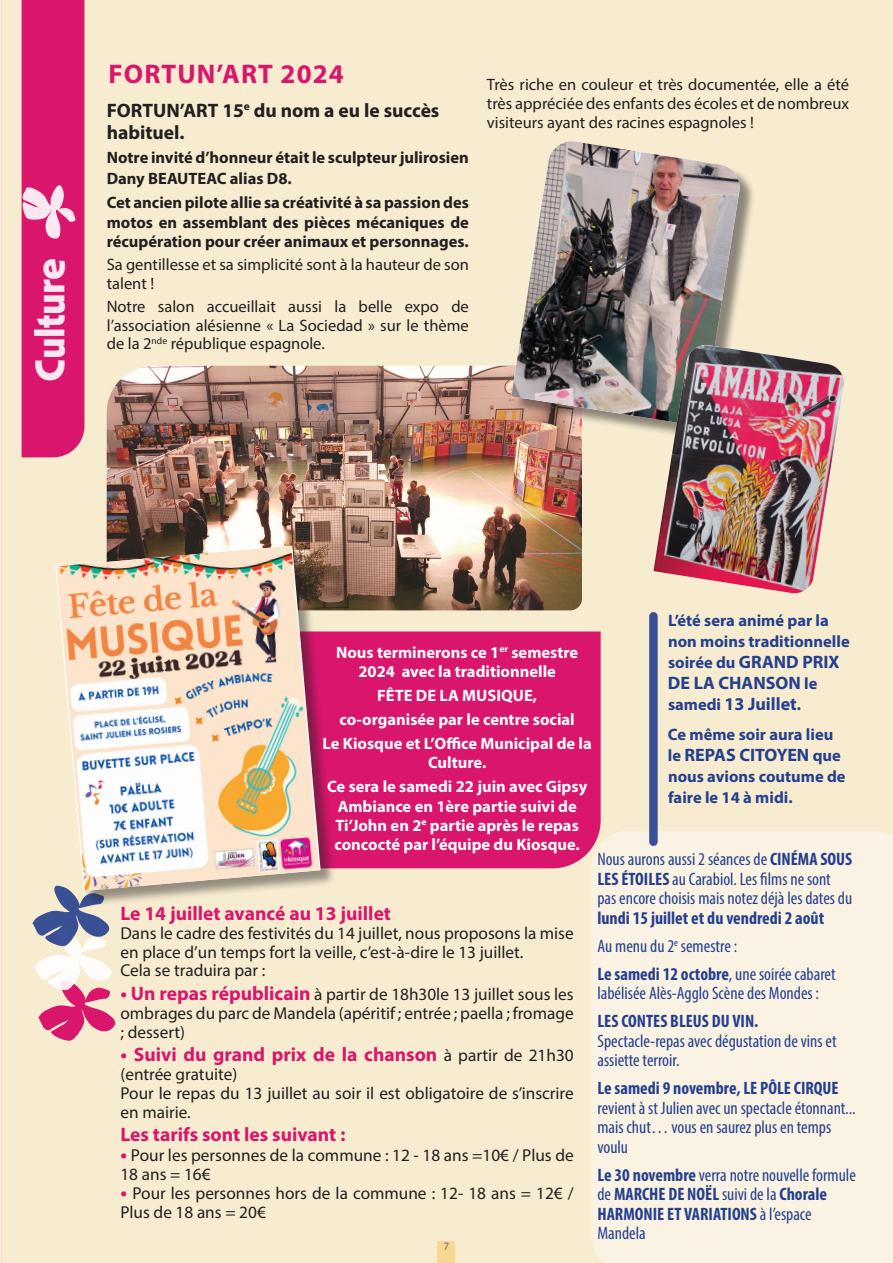
<style>
.page{position:relative;width:893px;height:1263px;background:#fff}
.page>*{position:absolute;margin:0;border:0;box-sizing:border-box;transform-origin:0 0}
.t1{font:700 42px "Mendl Sans Dusk";letter-spacing:-.01em;color:#fff}
.t2{font:700 27px "Myriad Pro";letter-spacing:.04em;color:#d9156c}
.t3{font:700 19.5px "Myriad Pro";color:#d9156c}
.t4{font:700 19.5px/22.5px "Myriad Pro";color:#231f20}
.t5{font:condensed 18px/19.5px "Myriad Pro";color:#253f8e}
.t6{font:700 condensed 18px/28px "Myriad Pro";color:#253f8e}
.t7{font:700 18px/21px "Myriad Pro";color:#253f8e}
.t8{font:17.25px/18.8px "Myriad Pro";color:#231f20}
.t9{font:16.5px/18.8px "Myriad Pro";color:#231f20;text-align:justify}
.t10{font:700 16.5px/19.5px "Myriad Pro";color:#fff;text-align:center}
.t11{font:700 16.5px/19.5px "Myriad Pro";color:#231f20}
.t12{font:700 16.5px/21px "Myriad Pro";color:#253f8e}
.t13{font:11.25px "Myriad Pro";color:#724a6e}
.s1{font-size:16.5px}
.s2{font-weight:700}
.s3{font-weight:400}
.s4{font-weight:700;font-size:19.5px;color:#d9156c}
.s5{font-weight:400;font-size:17.25px;color:#231f20}
</style>
<div class="page">
<div style="left:1px;top:0;width:892px;height:1263px;background:#f7ecd0"></div>
<div style="left:591px;top:831px;width:302px;height:432px;background:#faf3e3"></div>
<svg style="left:0;top:0;width:1px;height:1263px"></svg>
<div style="left:336px;top:631px;width:265px;height:237px;background:#d9156c"></div>
<img style="left:107px;top:366px;width:475px;height:244px">
<svg style="left:21px;top:0;width:63px;height:457px;background:#dc2d78"></svg>
<svg style="left:32px;top:887px;width:84px;height:154px"></svg>
<div style="left:513px;top:143px;width:242px;height:296px;background:#231f20;opacity:.5"></div>
<img style="left:511px;top:141px;width:230px;height:284px">
<div style="left:56px;top:546px;width:280px;height:361px;background:#231f20;opacity:.46"></div>
<img style="left:57px;top:546px;width:263px;height:345px">
<div style="left:649px;top:612px;width:9px;height:234px;background:#3a5094;border-radius:4px"></div>
<img style="left:653px;top:345px;width:191px;height:249px">
<h1 class="t1" style="left:23px;top:382px;width:125px;rotate:-90deg">Culture</h1>
<h2 class="t2" style="left:109px;top:56px;width:237px">FORTUN’ART 2024</h2>
<p class="t4" style="left:107px;top:99px;width:334px">FORTUN’ART 15<sup>e</sup> du nom a eu le succès habituel.</p>
<p class="t11" style="left:107px;top:147px;width:364px;line-height:21px">Notre invité d’honneur était le sculpteur julirosien<br>Dany BEAUTEAC alias D8.</p>
<p class="t11" style="left:107px;top:192px;width:364px;text-align:justify">Cet ancien pilote allie sa créativité à sa passion des motos en assemblant des pièces mécaniques de récupération pour créer animaux et personnages.</p>
<p class="t9" style="left:107px;top:255px;width:364px">Sa gentillesse et sa simplicité sont à la hauteur de son talent !</p>
<p class="t9" style="left:107px;top:297px;width:364px">Notre salon accueillait aussi la belle expo de l’association alésienne « La Sociedad » sur le thème de la 2<sup>nde</sup> république espagnole.</p>
<p class="t9" style="left:487px;top:75px;width:364px">Très riche en couleur et très documentée, elle a été très appréciée des enfants des écoles et de nombreux visiteurs ayant des racines espagnoles !</p>
<p class="t12" style="left:668px;top:610px;width:183px">L’été sera animé par la non moins traditionnelle</p>
<p class="t7" style="left:668px;top:651px;width:173px"><span class="s1">soirée du</span> GRAND PRIX<br>DE LA CHANSON <span class="s1">le samedi</span> 13 Juillet<span class="s1">.</span></p>
<p class="t12" style="left:668px;top:723px;width:167px">Ce même soir aura lieu</p>
<p class="t7" style="left:668px;top:744px;width:174px"><span class="s1">le</span> REPAS CITOYEN <span class="s1">que</span></p>
<p class="t12" style="left:668px;top:765px;width:179px">nous avions coutume de faire le 14 à midi.</p>
<p class="t10" style="left:336px;top:642px;width:244px">Nous terminerons ce 1<sup>er</sup> semestre<br>2024 avec la traditionnelle</p>
<p class="t10" style="left:323px;top:683px;width:271px;line-height:23.7px">FÊTE DE LA MUSIQUE,<br>co-organisée par le centre social<br>Le Kiosque et L’Office Municipal de la</p>
<p class="t10" style="left:327px;top:750px;width:262px;line-height:23.7px">Culture.<br>Ce sera le samedi 22 juin avec Gipsy</p>
<p class="t10" style="left:334px;top:796px;width:247px;text-align:left">Ambiance en 1ère partie suivi de<br>Ti’John en 2<sup>e</sup> partie après le repas concocté par l’équipe du Kiosque.</p>
<p class="t5" style="left:597px;top:849px;width:256px">Nous aurons aussi 2 séances de <span class="s2">CINÉMA SOUS<br>LES ÉTOILES</span> au Carabiol. Les films ne sont pas encore choisis mais notez déjà les dates du</p>
<p class="t6" style="left:597px;top:903px;width:240px">lundi 15 juillet et du vendredi 2 août<br><span class="s3">Au menu du 2</span><sup>e</sup> <span class="s3">semestre :<br></span>Le samedi 12 octobre<span class="s3">, une soirée cabaret</span></p>
<p class="t5" style="left:597px;top:983px;width:223px">labélisée Alès-Agglo Scène des Mondes :</p>
<p class="t6" style="left:597px;top:1007px;width:163px">LES CONTES BLEUS DU VIN.</p>
<p class="t5" style="left:597px;top:1031px;width:241px">Spectacle-repas avec dégustation de vins et assiette terroir.</p>
<p class="t6" style="left:597px;top:1074px;width:243px">Le samedi 9 novembre, LE PÔLE CIRQUE</p>
<p class="t5" style="left:597px;top:1098px;width:260px">revient à st Julien avec un spectacle étonnant... mais chut… vous en saurez plus en temps voulu</p>
<p class="t5" style="left:597px;top:1165px;width:260px"><span class="s2">Le 30 novembre</span> verra notre nouvelle formule de <span class="s2">MARCHE DE NOËL</span> suivi de la <span class="s2">Chorale<br>HARMONIE ET VARIATIONS</span> à l’espace<br>Mandela</p>
<p class="t3" style="left:120px;top:901px;width:272px">Le 14 juillet avancé au 13 juillet</p>
<p class="t8" style="left:120px;top:923px;width:455px">Dans le cadre des festivités du 14 juillet, nous proposons la mise en place d’un temps fort la veille, c’est-à-dire le 13 juillet.<br>Cela se traduira par :</p>
<p class="t8" style="left:120px;top:984px;width:455px;text-align:justify"><span class="s4">• Un repas républicain</span> à partir de 18h30le 13 juillet sous les ombrages du parc de Mandela (apéritif ; entrée ; paella ; fromage ; dessert)</p>
<p class="t3" style="left:120px;top:1042px;width:455px">• Suivi du grand prix de la chanson <span class="s5">à partir de 21h30</span></p>
<p class="t8" style="left:120px;top:1064px;width:455px">(entrée gratuite)<br>Pour le repas du 13 juillet au soir il est obligatoire de s’inscrire en mairie.</p>
<p class="t3" style="left:120px;top:1122px;width:226px">Les tarifs sont les suivant :</p>
<p class="t8" style="left:120px;top:1145px;width:455px"><span class="s4">•</span> Pour les personnes de la commune : 12 - 18 ans =10€ / Plus de<br>18 ans = 16€</p>
<p class="t8" style="left:120px;top:1183px;width:455px"><span class="s4">•</span> Pour les personnes hors de la commune : 12- 18 ans = 12€ /<br>Plus de 18 ans = 20€</p>
<p class="t13" style="left:444px;top:1239px;width:7px">7</p>
</div>
